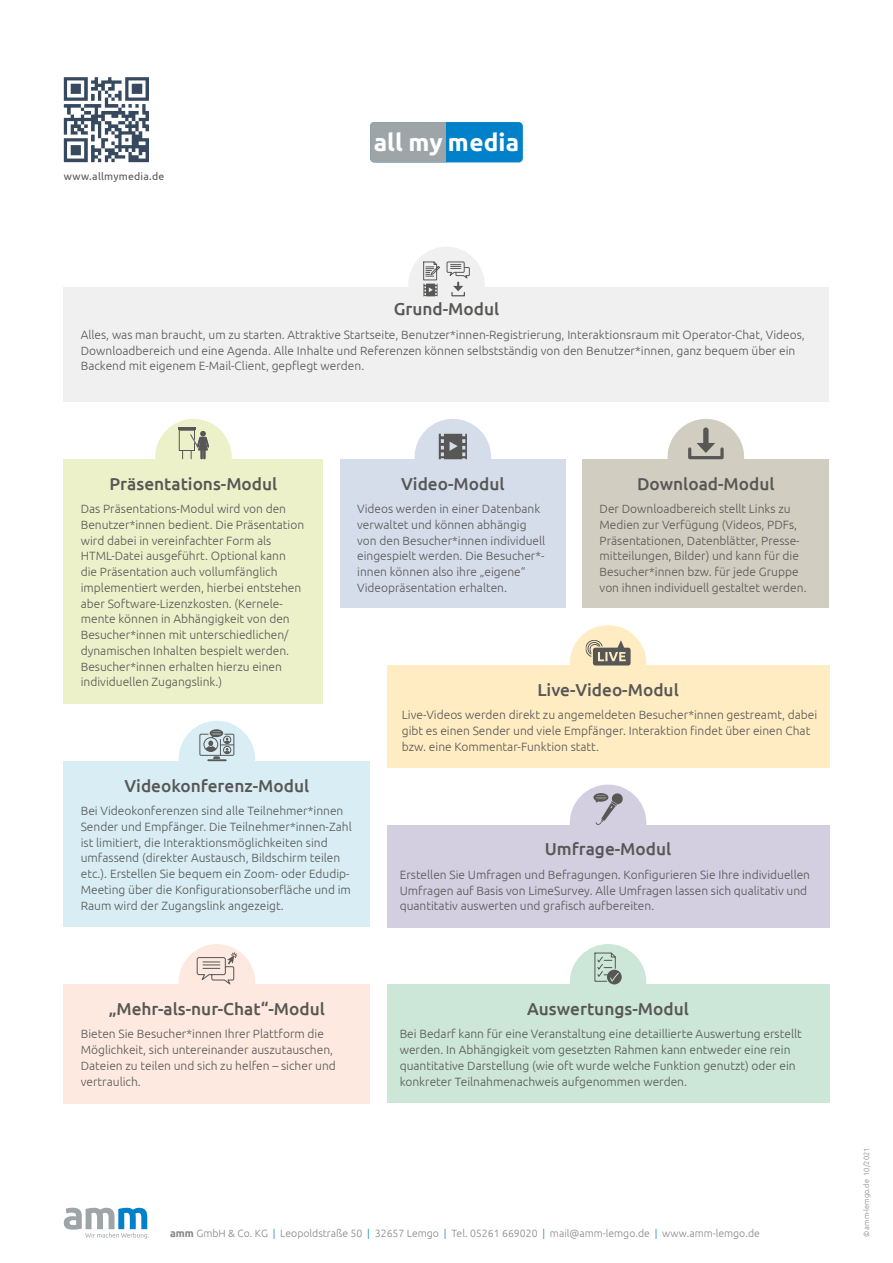
<style>
.page{position:relative;width:893px;height:1263px;background:#fff}
.page>*{position:absolute;margin:0;border:0;box-sizing:border-box;transform-origin:0 0}
.t1{font:700 24.3px "Ubuntu";letter-spacing:.005em;color:#fff}
.t2{font:500 17.25px "Ubuntu";color:#575756}
.t3{font:300 12px/15.8px "Ubuntu";color:#575756}
.t4{font:300 10.5px "Ubuntu";color:#878787}
.t5{font:10.5px "Ubuntu";letter-spacing:.02em;color:#575756}
.t6{font:300 7.5px "Ubuntu";color:#878787}
.s1{font-weight:700}
.s2{color:#0081c9}
</style>
<div class="page">
<div style="left:64px;top:287px;width:765px;height:115px;background:#f0f0f0"></div>
<div style="left:408px;top:247px;width:77px;height:76px;background:#f0f0f0;border-radius:50%"></div>
<svg style="left:64px;top:1208px;width:85px;height:31px"></svg>
<div style="left:64px;top:459px;width:259px;height:245px;background:#edf1ca"></div>
<div style="left:340px;top:459px;width:226px;height:149px;background:#d6ddea"></div>
<div style="left:387px;top:665px;width:442px;height:102px;background:#ffecc2"></div>
<div style="left:415px;top:419px;width:76px;height:76px;background:#d6ddea;border-radius:50%"></div>
<div style="left:570px;top:625px;width:76px;height:77px;background:#ffecc2;border-radius:50%"></div>
<div style="left:583px;top:459px;width:246px;height:149px;background:#d1cec1"></div>
<div style="left:64px;top:761px;width:306px;height:166px;background:#d9eef4"></div>
<div style="left:64px;top:984px;width:306px;height:119px;background:#fde9df"></div>
<div style="left:668px;top:419px;width:76px;height:76px;background:#d1cec1;border-radius:50%"></div>
<div style="left:179px;top:721px;width:76px;height:76px;background:#d9eef4;border-radius:50%"></div>
<div style="left:179px;top:944px;width:76px;height:76px;background:#fde9df;border-radius:50%"></div>
<div style="left:155px;top:419px;width:77px;height:76px;background:#edf1ca;border-radius:50%"></div>
<hr style="left:178px;top:427px;width:18px;height:3px;background:#575756">
<svg style="left:178px;top:430px;width:31px;height:29px"></svg>
<div style="left:451px;top:292px;width:14px;height:4px;border:1px solid #575756"></div>
<svg style="left:423px;top:262px;width:17px;height:34px"></svg>
<svg style="left:446px;top:262px;width:24px;height:29px"></svg>
<svg style="left:439px;top:434px;width:28px;height:25px"></svg>
<svg style="left:586px;top:640px;width:45px;height:25px"></svg>
<div style="left:688px;top:447px;width:36px;height:12px;border:3px solid #575756"></div>
<div style="left:703px;top:430px;width:6px;height:17px;background:#575756"></div>
<svg style="left:696px;top:443px;width:19px;height:10px"></svg>
<svg style="left:197px;top:952px;width:40px;height:32px"></svg>
<div style="left:199px;top:734px;width:35px;height:22px;border:1px solid #575756"></div>
<div style="left:203px;top:737px;width:15px;height:15px;border:1px solid #575756;border-radius:50%"></div>
<svg style="left:205px;top:729px;width:29px;height:32px"></svg>
<div style="left:387px;top:825px;width:442px;height:102px;background:#d4cee1"></div>
<div style="left:570px;top:784px;width:76px;height:77px;background:#d4cee1;border-radius:50%"></div>
<svg style="left:593px;top:793px;width:30px;height:32px"></svg>
<div style="left:387px;top:984px;width:442px;height:118px;background:#cce6d8"></div>
<div style="left:570px;top:944px;width:76px;height:76px;background:#cce6d8;border-radius:50%"></div>
<svg style="left:594px;top:952px;width:28px;height:32px"></svg>
<div style="left:370px;top:122px;width:153px;height:40px;background:#0081c9;border-radius:4px"></div>
<div style="left:370px;top:122px;width:76px;height:40px;background:#9ea5a9"></div>
<img style="left:64px;top:77px;width:85px;height:85px">
<p class="t5" style="left:64px;top:170px;width:102px">www.allmymedia.de</p>
<h1 class="t1" style="left:374px;top:126px;width:147px">all my media</h1>
<h2 class="t2" style="left:394px;top:298px;width:107px">Grund-Modul</h2>
<p class="t3" style="left:81px;top:326px;width:725px">Alles, was man braucht, um zu starten. Attraktive Startseite, Benutzer*innen-Registrierung, Interaktionsraum mit Operator-Chat, Videos,<br>Downloadbereich und eine Agenda. Alle Inhalte und Referenzen können selbstständig von den Benutzer*innen, ganz bequem über ein<br>Backend mit eigenem E-Mail-Client, gepflegt werden.</p>
<h2 class="t2" style="left:110px;top:473px;width:169px">Präsentations-Modul</h2>
<h2 class="t2" style="left:401px;top:473px;width:105px">Video-Modul</h2>
<h2 class="t2" style="left:637px;top:473px;width:139px">Download-Modul</h2>
<p class="t3" style="left:81px;top:501px;width:225px">Das Präsentations-Modul wird von den Benutzer*innen bedient. Die Präsentation wird dabei in vereinfachter Form als HTML-Datei ausgeführt. Optional kann die Präsentation auch vollumfänglich implementiert werden, hierbei entstehen aber Software-Lizenzkosten. (Kernele&shy;mente können in Abhängigkeit von den Besucher*innen mit unterschiedlichen/ dynamischen Inhalten bespielt werden.<br>Besucher*innen erhalten hierzu einen individuellen Zugangslink.)</p>
<p class="t3" style="left:357px;top:501px;width:190px">Videos werden in einer Datenbank verwaltet und können abhängig von den Besucher*innen individuell eingespielt werden. Die Besucher*- innen können also ihre „eigene“ Videopräsentation erhalten.</p>
<p class="t3" style="left:402px;top:707px;width:417px">Live-Videos werden direkt zu angemeldeten Besucher*innen gestreamt, dabei gibt es einen Sender und viele Empfänger. Interaktion findet über einen Chat bzw. eine Kommentar-Funktion statt.</p>
<p class="t3" style="left:600px;top:501px;width:209px">Der Downloadbereich stellt Links zu Medien zur Verfügung (Videos, PDFs, Präsentationen, Datenblätter, Presse&shy;mitteilungen, Bilder) und kann für die Besucher*innen bzw. für jede Gruppe von ihnen individuell gestaltet werden.</p>
<h2 class="t2" style="left:537px;top:679px;width:143px">Live-Video-Modul</h2>
<h2 class="t2" style="left:124px;top:774px;width:186px">Videokonferenz-Modul</h2>
<p class="t3" style="left:81px;top:803px;width:272px">Bei Videokonferenzen sind alle Teilnehmer*innen Sender und Empfänger. Die Teilnehmer*innen-Zahl ist limitiert, die Interaktionsmöglichkeiten sind umfassend (direkter Austausch, Bildschirm teilen etc.). Erstellen Sie bequem ein Zoom- oder Edudip-Meeting über die Konfigurationsoberfläche und im Raum wird der Zugangslink angezeigt.</p>
<h2 class="t2" style="left:109px;top:998px;width:218px">„Mehr-als-nur-Chat“-Modul</h2>
<p class="t3" style="left:81px;top:1026px;width:257px">Bieten Sie Besucher*innen Ihrer Plattform die Möglichkeit, sich untereinander auszutauschen, Dateien zu teilen und sich zu helfen – sicher und vertraulich.</p>
<h2 class="t2" style="left:545px;top:838px;width:128px">Umfrage-Modul</h2>
<p class="t3" style="left:400px;top:866px;width:412px">Erstellen Sie Umfragen und Befragungen. Konfigurieren Sie Ihre individuellen<br>Umfragen auf Basis von LimeSurvey. Alle Umfragen lassen sich qualitativ und quantitativ auswerten und grafisch aufbereiten.</p>
<h2 class="t2" style="left:527px;top:998px;width:163px">Auswertungs-Modul</h2>
<p class="t3" style="left:400px;top:1026px;width:404px">Bei Bedarf kann für eine Veranstaltung eine detaillierte Auswertung erstellt werden. In Abhängigkeit vom gesetzten Rahmen kann entweder eine rein quantitative Darstellung (wie oft wurde welche Funktion genutzt) oder ein konkreter Teilnahmenachweis aufgenommen werden.</p>
<p class="t4" style="left:170px;top:1227px;width:591px"><span class="s1">amm</span> GmbH &amp; Co. KG <span class="s2">|</span> Leopoldstraße 50 <span class="s2">|</span> 32657 Lemgo <span class="s2">|</span> Tel. 05261 669020 <span class="s2">|</span> mail@amm-lemgo.de <span class="s2">|</span> www.amm-lemgo.de</p>
<p class="t6" style="left:862px;top:1237px;width:91px;rotate:-90deg">© amm-lemgo.de 10/2021</p>
</div>
